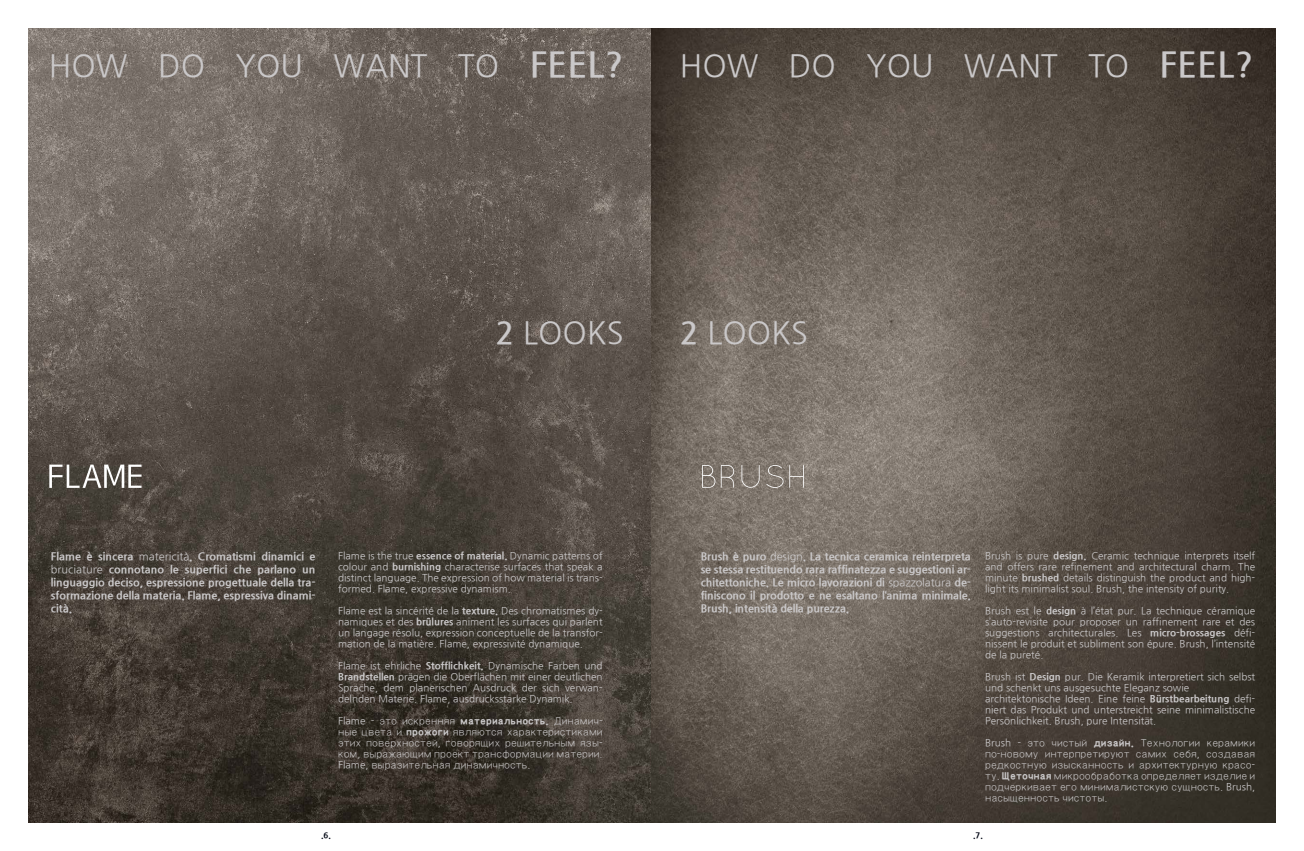
<style>
.page{position:relative;width:1304px;height:851px;background:#fff}
.page>*{position:absolute;margin:0;border:0;box-sizing:border-box;transform-origin:0 0}
.t1{font:31px "Nanum Gothic";color:#cac8c9}
.t2{font:800 11px/13px "Nanum Gothic";letter-spacing:-.005em;color:#cac8c9;text-align:justify}
.t3{font:10px/11px "Nanum Gothic";color:#cac8c9;text-align:justify}
.t4{font:800 8px "Nanum Gothic";color:#000613}
.s1{font-weight:700;font-size:35px}
.s2{font-weight:700}
.s3{font-weight:400}
.s4{font-weight:800}
</style>
<div class="page">
<img style="left:28px;top:28px;width:1248px;height:794px">
<svg style="left:702px;top:465px;width:13px;height:22px"></svg>
<svg style="left:721px;top:465px;width:13px;height:22px"></svg>
<svg style="left:741px;top:465px;width:19px;height:22px"></svg>
<svg style="left:766px;top:465px;width:17px;height:23px"></svg>
<svg style="left:789px;top:465px;width:15px;height:22px"></svg>
<svg style="left:49px;top:464px;width:93px;height:24px"></svg>
<h1 class="t1" style="left:49px;top:51px;width:576px">HOW DO YOU WANT TO <span class="s1">FEEL?</span></h1>
<h1 class="t1" style="left:680px;top:51px;width:575px">HOW DO YOU WANT TO <span class="s1">FEEL?</span></h1>
<h1 class="t1" style="left:496px;top:318px;width:130px"><span class="s2">2</span> LOOKS</h1>
<h1 class="t1" style="left:680px;top:318px;width:130px"><span class="s2">2</span> LOOKS</h1>
<p class="t2" style="left:51px;top:549px;width:266px">Flame è sincera <span class="s3">matericità</span>. Cromatismi dinamici e <span class="s3">bruciature</span> connotano le superfici che parlano un linguaggio deciso, espressione progettuale della tra&shy;sformazione della materia. Flame, espressiva dinami&shy;cità.</p>
<p class="t3" style="left:338px;top:550px;width:266px">Flame is the true <span class="s4">essence of material.</span> Dynamic patterns of colour and <span class="s4">burnishing</span> characterise surfaces that speak a distinct language. The expression of how material is trans&shy;formed. Flame, expressive dynamism.</p>
<p class="t3" style="left:338px;top:605px;width:266px">Flame est la sincérité de la <span class="s4">texture.</span> Des chromatismes dy&shy;namiques et des <span class="s4">brûlures</span> animent les surfaces qui parlent un langage résolu, expression conceptuelle de la transfor&shy;mation de la matière. Flame, expressivité dynamique.</p>
<p class="t3" style="left:338px;top:660px;width:266px">Flame ist ehrliche <span class="s4">Stofflichkeit.</span> Dynamische Farben und <span class="s4">Brandstellen</span> prägen die Oberflächen mit einer deutlichen Sprache, dem planerischen Ausdruck der sich verwan&shy;delnden Materie. Flame, ausdrucksstarke Dynamik.</p>
<p class="t3" style="left:338px;top:715px;width:266px">Flame - это искренняя <span class="s4">материальность.</span> Динамич&shy;ные цвета и <span class="s4">прожоги</span> являются характеристиками этих поверхностей, говорящих решительным язы&shy;ком, выражающим проект трансформации материи.<br>Flame, выразительная динамичность.</p>
<p class="t2" style="left:701px;top:549px;width:272px">Brush è puro <span class="s3">design</span>. La tecnica ceramica reinterpreta se stessa restituendo rara raffinatezza e suggestioni ar&shy;chitettoniche. Le micro lavorazioni di <span class="s3">spazzolatura</span> de&shy;finiscono il prodotto e ne esaltano l‘anima minimale.<br>Brush, intensità della purezza.</p>
<p class="t3" style="left:985px;top:550px;width:272px">Brush is pure <span class="s4">design.</span> Ceramic technique interprets itself and offers rare refinement and architectural charm. The minute <span class="s4">brushed</span> details distinguish the product and high&shy;light its minimalist soul. Brush, the intensity of purity.</p>
<p class="t3" style="left:985px;top:605px;width:272px">Brush est le <span class="s4">design</span> à l’état pur. La technique céramique s’auto-revisite pour proposer un raffinement rare et des suggestions architecturales. Les <span class="s4">micro-brossages</span> défi&shy;nissent le produit et subliment son épure. Brush, l’intensité de la pureté.</p>
<p class="t3" style="left:985px;top:671px;width:272px;text-align:left">Brush ist <span class="s4">Design</span> pur. Die Keramik interpretiert sich selbst und schenkt uns ausgesuchte Eleganz sowie architektonische Ideen. Eine feine <span class="s4">Bürstbearbeitung</span> defi&shy;niert das Produkt und unterstreicht seine minimalistische Persönlichkeit. Brush, pure Intensität.</p>
<p class="t3" style="left:985px;top:737px;width:272px">Brush - это чистый <span class="s4">дизайн.</span> Технологии керамики по-новому интерпретируют самих себя, создавая редкостную изысканность и архитектурную красо&shy;ту. <span class="s4">Щеточная</span> микрообработка определяет изделие и подчеркивает его минималистскую сущность. Brush, насыщенность чистоты.</p>
<p class="t4" style="left:321px;top:831px;width:11px">.6.</p>
<p class="t4" style="left:973px;top:831px;width:11px">.7.</p>
</div>
